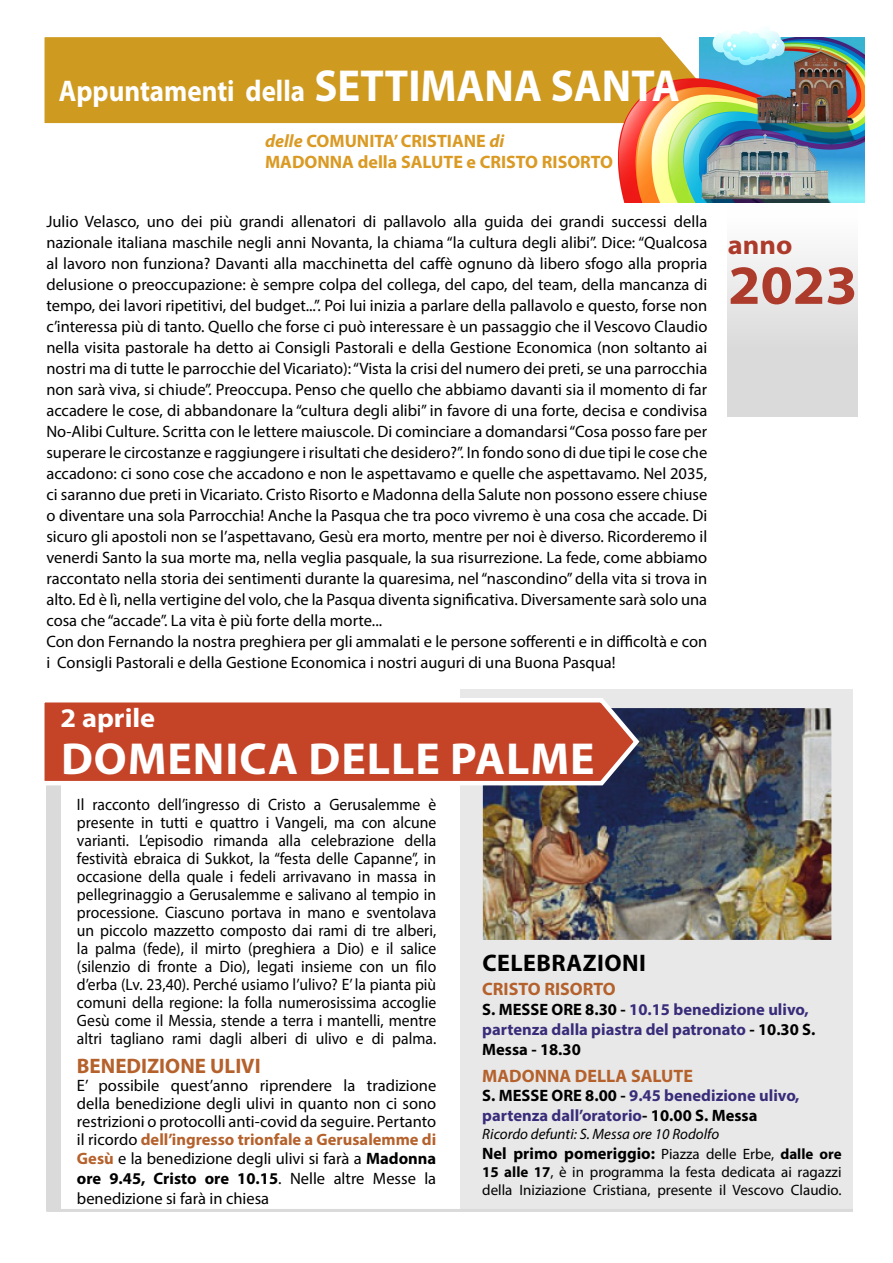
<style>
.page{position:relative;width:893px;height:1263px;background:#fff}
.page>*{position:absolute;margin:0;border:0;box-sizing:border-box;transform-origin:0 0}
.t1{font:700 55.5px "Myriad Pro";color:#ad3b2b;scale:1.05 1}
.t2{font:700 45px "Myriad Pro";letter-spacing:.02em;color:#fff}
.t3{font:700 30px "Myriad Pro";color:#fff;scale:.9 1}
.t4{font:700 27px "Myriad Pro";color:#fff;scale:1.05 1}
.t5{font:700 27px "Myriad Pro";color:#ad3b2b;scale:1.05 1}
.t6{font:700 24px "Myriad Pro";letter-spacing:.02em;color:#000}
.t7{font:700 21px "Myriad Pro";color:#b5612c}
.t8{font:700 18px "Myriad Pro";color:#da9a23}
.t9{font:700 18px "Myriad Pro";color:#b5612c}
.t10{font:16.5px/21px "Myriad Pro";color:#000;text-align:justify}
.t11{font:16.5px/18px "Myriad Pro";color:#000;text-align:justify;scale:.95 1}
.t12{font:700 16.5px/19.8px "Myriad Pro";color:#392d7a}
.t13{font:700 16.5px "Myriad Pro";color:#000}
.t14{font:15px/18px "Myriad Pro";color:#000}
.t15{font:italic 15px "Myriad Pro";color:#000}
.s1{font-size:45px}
.s2{font-style:italic}
.s3{font-weight:700;color:#b5612c}
.s4{font-weight:700}
.s5{color:#000}
.s6{font-weight:400;font-size:15px}
.s7{font-size:15px}
</style>
<div class="page">
<div style="left:46px;top:707px;width:15px;height:503px;background:#dadada"></div>
<div style="left:461px;top:690px;width:392px;height:519px;background:#e8e8e8"></div>
<div style="left:727px;top:203px;width:131px;height:214px;background:linear-gradient(to bottom,#fdfdfd,#d2d2d2)"></div>
<img style="left:484px;top:709px;width:346px;height:229px">
<div style="left:481px;top:706px;width:352px;height:235px;border:2px solid #fff"></div>
<svg style="left:44px;top:694px;width:598px;height:94px;background:#c8614c"></svg>
<hr style="left:46px;top:1209px;width:807px;height:3px;background:#dadada">
<div style="left:44px;top:37px;width:568px;height:87px;background:#ce9a20"></div>
<img style="left:612px;top:37px;width:81px;height:165px">
<img style="left:693px;top:28px;width:172px;height:174px">
<img style="left:699px;top:38px;width:165px;height:164px">
<p class="t3" style="left:59px;top:71px;width:691px">Appuntamenti della <span class="s1">SETTIMANA SANTA</span></p>
<p class="t8" style="left:265px;top:129px;width:241px"><span class="s2">delle</span> COMUNITA’ CRISTIANE <span class="s2">di</span></p>
<p class="t8" style="left:265px;top:150px;width:350px">MADONNA della SALUTE e CRISTO RISORTO</p>
<p class="t10" style="left:46px;top:211px;width:662px">Julio Velasco, uno dei più grandi allenatori di pallavolo alla guida dei grandi successi della nazionale italiana maschile negli anni Novanta, la chiama “la cultura degli alibi”. Dice: “Qualcosa al lavoro non funziona? Davanti alla macchinetta del caffè ognuno dà libero sfogo alla propria delusione o preoccupazione: è sempre colpa del collega, del capo, del team, della mancanza di tempo, dei lavori ripetitivi, del budget...”. Poi lui inizia a parlare della pallavolo e questo, forse non c’interessa più di tanto. Quello che forse ci può interessare è un passaggio che il Vescovo Claudio nella visita pastorale ha detto ai Consigli Pastorali e della Gestione Economica (non soltanto ai nostri ma di tutte le parrocchie del Vicariato): “Vista la crisi del numero dei preti, se una parrocchia non sarà viva, si chiude”. Preoccupa. Penso che quello che abbiamo davanti sia il momento di far accadere le cose, di abbandonare la “cultura degli alibi” in favore di una forte, decisa e condivisa No-Alibi Culture. Scritta con le lettere maiuscole. Di cominciare a domandarsi “Cosa posso fare per superare le circostanze e raggiungere i risultati che desidero?”. In fondo sono di due tipi le cose che accadono: ci sono cose che accadono e non le aspettavamo e quelle che aspettavamo. Nel 2035, ci saranno due preti in Vicariato. Cristo Risorto e Madonna della Salute non possono essere chiuse o diventare una sola Parrocchia! Anche la Pasqua che tra poco vivremo è una cosa che accade. Di sicuro gli apostoli non se l’aspettavano, Gesù era morto, mentre per noi è diverso. Ricorderemo il venerdi Santo la sua morte ma, nella veglia pasquale, la sua risurrezione. La fede, come abbiamo raccontato nella storia dei sentimenti durante la quaresima, nel “nascondino” della vita si trova in alto. Ed è lì, nella vertigine del volo, che la Pasqua diventa significativa. Diversamente sarà solo una cosa che “accade”. La vita è più forte della morte...</p>
<p class="t10" style="left:46px;top:631px;width:662px">Con don Fernando la nostra preghiera per gli ammalati e le persone sofferenti e in difficoltà e con i Consigli Pastorali e della Gestione Economica i nostri auguri di una Buona Pasqua!</p>
<p class="t5" style="left:728px;top:228px;width:63px">anno</p>
<p class="t1" style="left:728px;top:249px;width:125px">2023</p>
<p class="t4" style="left:61px;top:700px;width:92px">2 aprile</p>
<p class="t2" style="left:61px;top:729px;width:535px">DOMENICA DELLE PALME</p>
<p class="t11" style="left:77px;top:795px;width:380px">Il racconto dell’ingresso di Cristo a Gerusalemme è presente in tutti e quattro i Vangeli, ma con alcune varianti. L’episodio rimanda alla celebrazione della festività ebraica di Sukkot, la “festa delle Capanne”, in occasione della quale i fedeli arrivavano in massa in pellegrinaggio a Gerusalemme e salivano al tempio in processione. Ciascuno portava in mano e sventolava un piccolo mazzetto composto dai rami di tre alberi, la palma (fede), il mirto (preghiera a Dio) e il salice (silenzio di fronte a Dio), legati insieme con un filo d’erba (Lv. 23,40). Perché usiamo l’ulivo? E’ la pianta più comuni della regione: la folla numerosissima accoglie Gesù come il Messia, stende a terra i mantelli, mentre altri tagliano rami dagli alberi di ulivo e di palma.</p>
<p class="t7" style="left:77px;top:1052px;width:185px">BENEDIZIONE ULIVI</p>
<p class="t10" style="left:77px;top:1076px;width:361px;line-height:18px">E’ possibile quest’anno riprendere la tradizione della benedizione degli ulivi in quanto non ci sono restrizioni o protocolli anti-covid da seguire. Pertanto il ricordo <span class="s3">dell’ingresso trionfale a Gerusalemme di</span></p>
<p class="t10" style="left:77px;top:1149px;width:361px;line-height:19.8px"><span class="s3">Gesù</span> e la benedizione degli ulivi si farà a <span class="s4">Madonna ore 9.45, Cristo ore 10.15</span>. Nelle altre Messe la benedizione si farà in chiesa</p>
<p class="t6" style="left:482px;top:947px;width:165px">CELEBRAZIONI</p>
<p class="t9" style="left:482px;top:977px;width:135px">CRISTO RISORTO</p>
<p class="t12" style="left:482px;top:999px;width:335px"><span class="s5">S. MESSE ORE 8.30 -</span> 10.15 benedizione ulivo, partenza dalla piastra del patronato <span class="s5">- 10.30 S.<br>Messa - 18.30</span></p>
<p class="t9" style="left:482px;top:1064px;width:212px">MADONNA DELLA SALUTE</p>
<p class="t12" style="left:482px;top:1085px;width:319px"><span class="s5">S. MESSE ORE 8.00 -</span> 9.45 benedizione ulivo, partenza dall’oratorio<span class="s5">- 10.00 S. Messa</span></p>
<p class="t15" style="left:482px;top:1125px;width:238px">Ricordo defunti: S. Messa ore 10 Rodolfo</p>
<p class="t13" style="left:482px;top:1143px;width:361px">Nel primo pomeriggio: <span class="s6">Piazza delle Erbe,</span> <span class="s7">dalle ore</span></p>
<p class="t14" style="left:482px;top:1163px;width:361px"><span class="s4">15 alle 17</span>, è in programma la festa dedicata ai ragazzi della Iniziazione Cristiana, presente il Vescovo Claudio.</p>
</div>
